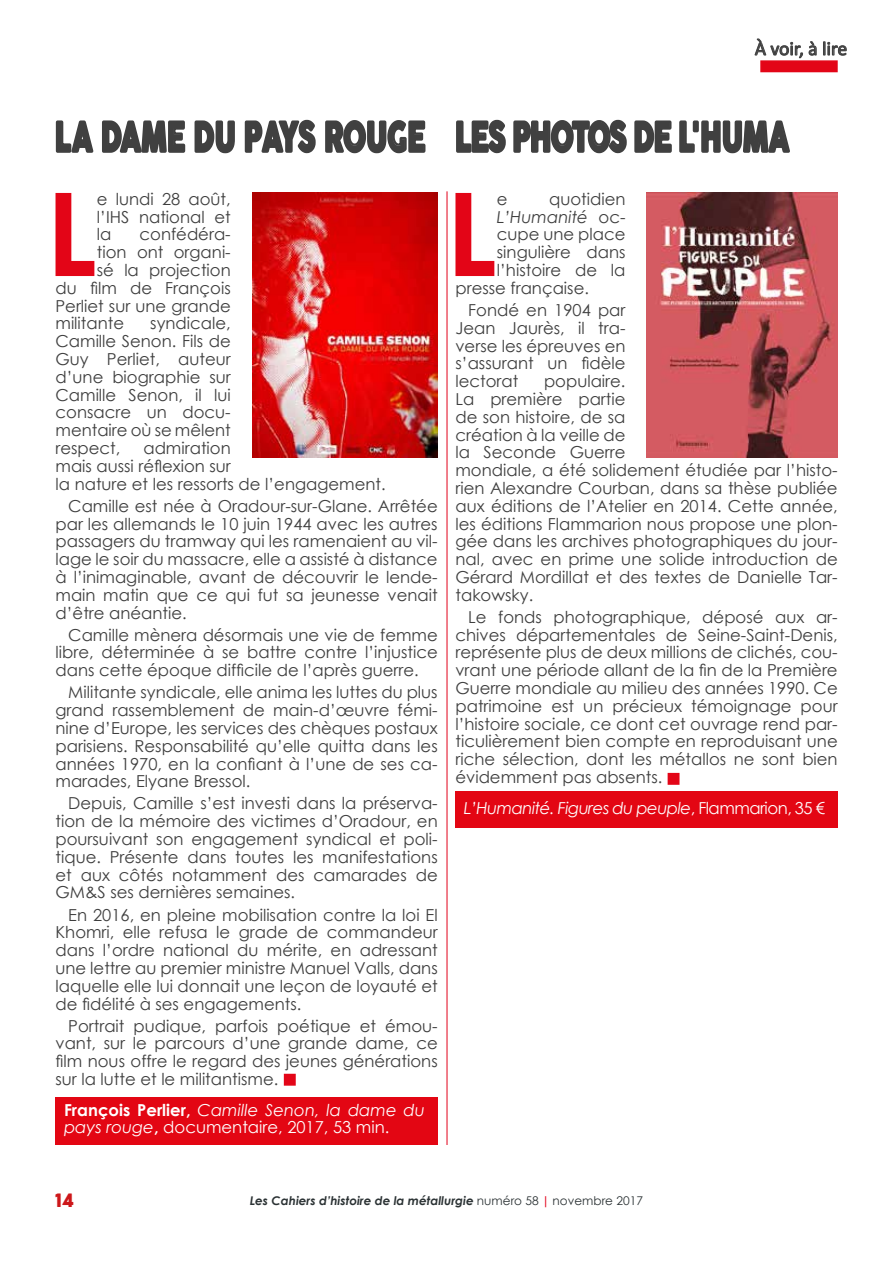
<style>
.page{position:relative;width:893px;height:1263px;background:#fff}
.page>*{position:absolute;margin:0;border:0;box-sizing:border-box;transform-origin:0 0}
.t1{font:700 115.65px "Century Gothic";color:#e30517}
.t2{font:40.5px "COCOGOOSE";color:#404040;scale:.67 1}
.t3{font:40.5px "COCOGOOSE";letter-spacing:-.03em;color:#404040;scale:.67 1}
.t4{font:19.5px "Calibri";color:#404040}
.t5{font:18px "COCOGOOSE";color:#cd171a}
.t6{font:16.5px/17.9px "Century Gothic";color:#3e3e3e;text-align:justify}
.t7{font:italic 16.5px/17.9px "Century Gothic";color:#fff}
.t8{font:italic 16.5px "Century Gothic";letter-spacing:-.03em;color:#fff}
.t9{font:italic 16.5px "Century Gothic";color:#3e3e3e}
.t10{font:italic 700 12px "Century Gothic";color:#2b3234}
.s1{font-weight:700;font-style:normal}
.s2{font-style:normal}
.s3{font-weight:400;font-style:normal}
.s4{font-style:normal;color:#e2001a}
</style>
<div class="page">
<div style="left:760px;top:60px;width:78px;height:12px;background:#e30517;border:2px solid #e30517"></div>
<hr style="left:447px;top:191px;width:1px;height:972px;background:#e2001a">
<div style="left:455px;top:791px;width:382px;height:36px;background:#e30613"></div>
<svg style="left:823px;top:41px;width:24px;height:15px"></svg>
<div style="left:56px;top:1097px;width:382px;height:47px;background:#e30613"></div>
<svg style="left:55px;top:120px;width:131px;height:33px"></svg>
<svg style="left:194px;top:120px;width:41px;height:34px"></svg>
<svg style="left:244px;top:119px;width:72px;height:35px"></svg>
<svg style="left:325px;top:120px;width:101px;height:34px"></svg>
<img style="left:252px;top:192px;width:185px;height:266px">
<div style="left:284px;top:1074px;width:12px;height:12px;background:#e30517;border:2px solid #e30517"></div>
<svg style="left:456px;top:38px;width:361px;height:116px"></svg>
<img style="left:647px;top:192px;width:191px;height:265px">
<div style="left:668px;top:773px;width:11px;height:12px;background:#e30517;border:2px solid #e30517"></div>
<div style="left:438px;top:1145px;width:18px;height:18px;background:#fff"></div>
<p class="t4" style="left:755px;top:36px;width:94px">À voir, à lire</p>
<h2 class="t2" style="left:55px;top:106px;width:554px">LA DAME DU PAYS ROUGE</h2>
<h1 class="t1" style="left:46px;top:146px;width:52px">L</h1>
<p class="t6" style="left:97px;top:190px;width:135px">e lundi 28 août, l’IHS national et la</p>
<p class="t6" style="left:140px;top:225px;width:93px">confédéra-</p>
<p class="t6" style="left:97px;top:243px;width:135px">tion ont organi-</p>
<p class="t6" style="left:97px;top:261px;width:135px">sé la projection</p>
<p class="t6" style="left:56px;top:279px;width:177px">du film de François</p>
<p class="t6" style="left:56px;top:296px;width:177px">Perliet sur une grande</p>
<p class="t6" style="left:56px;top:314px;width:70px">militante</p>
<p class="t6" style="left:56px;top:314px;width:177px;text-indent:95px">syndicale, Camille Senon. Fils de Guy Perliet, auteur d’une biographie sur Camille Senon, il lui consacre un docu&shy;mentaire où se mêlent respect,</p>
<p class="t6" style="left:56px;top:439px;width:332px;text-align:left;text-indent:88px">admiration<br>mais aussi réflexion sur<br>la nature et les ressorts de l’engagement.</p>
<p class="t6" style="left:56px;top:497px;width:384px;text-indent:13px">Camille est née à Oradour-sur-Glane. Arrêtée par les allemands le 10 juin 1944 avec les autres passagers du tramway qui les ramenaient au vil&shy;lage le soir du massacre, elle a assisté à distance à l’inimaginable, avant de découvrir le lende&shy;main matin que ce qui fut sa jeunesse venait d’être anéantie.</p>
<p class="t6" style="left:56px;top:625px;width:384px;text-indent:13px">Camille mènera désormais une vie de femme libre, déterminée à se battre contre l’injustice dans cette époque difficile de l’après guerre.</p>
<p class="t6" style="left:56px;top:683px;width:384px;text-indent:13px">Militante syndicale, elle anima les luttes du plus grand rassemblement de main-d’œuvre fémi&shy;nine d’Europe, les services des chèques postaux parisiens. Responsabilité qu’elle quitta dans les années 1970, en la confiant à l’une de ses ca&shy;marades, Elyane Bressol.</p>
<p class="t6" style="left:56px;top:794px;width:384px;text-indent:13px">Depuis, Camille s’est investi dans la préserva&shy;tion de la mémoire des victimes d’Oradour, en poursuivant son engagement syndical et poli&shy;tique. Présente dans toutes les manifestations et aux côtés notamment des camarades de GM&amp;S ses dernières semaines.</p>
<p class="t6" style="left:56px;top:905px;width:384px;text-indent:13px">En 2016, en pleine mobilisation contre la loi El Khomri, elle refusa le grade de commandeur dans l’ordre national du mérite, en adressant une lettre au premier ministre Manuel Valls, dans laquelle elle lui donnait une leçon de loyauté et de fidélité à ses engagements.</p>
<p class="t6" style="left:56px;top:1016px;width:384px;text-indent:13px">Portrait pudique, parfois poétique et émou&shy;vant, sur le parcours d’une grande dame, ce film nous offre le regard des jeunes générations sur la lutte et le militantisme.</p>
<p class="t7" style="left:64px;top:1100px;width:362px"><span class="s1">François Perlier,</span> Camille Senon, la dame du pays rouge<span class="s1">,</span> <span class="s2">documentaire, 2017, 53 min.</span></p>
<h2 class="t3" style="left:455px;top:106px;width:500px">LES PHOTOS DE L'HUMA</h2>
<h1 class="t1" style="left:446px;top:146px;width:52px">L</h1>
<p class="t6" style="left:497px;top:190px;width:12px">e</p>
<p class="t6" style="left:549px;top:190px;width:78px">quotidien</p>
<p class="t9" style="left:497px;top:205px;width:130px">L’Humanité <span class="s2">oc-</span></p>
<p class="t6" style="left:497px;top:225px;width:130px">cupe une place</p>
<p class="t6" style="left:497px;top:243px;width:130px">singulière dans</p>
<p class="t6" style="left:497px;top:261px;width:130px">l’histoire de la</p>
<p class="t6" style="left:455px;top:279px;width:135px">presse française.</p>
<p class="t6" style="left:455px;top:301px;width:172px;text-indent:13px">Fondé en 1904 par Jean Jaurès, il tra&shy;verse les épreuves en s’assurant un fidèle lectorat</p>
<p class="t6" style="left:455px;top:372px;width:384px;text-align:left;text-indent:89px">populaire.<br>La première partie<br>de son histoire, de sa<br>création à la veille de<br>la Seconde Guerre<br>mondiale, a été solidement étudiée par l’histo&shy;rien Alexandre Courban, dans sa thèse publiée aux éditions de l’Atelier en 2014. Cette année, les éditions Flammarion nous propose une plon&shy;gée dans les archives photographiques du jour&shy;nal, avec en prime une solide introduction de Gérard Mordillat et des textes de Danielle Tar&shy;takowsky.</p>
<p class="t6" style="left:455px;top:608px;width:384px;text-indent:13px">Le fonds photographique, déposé aux ar&shy;chives départementales de Seine-Saint-Denis, représente plus de deux millions de clichés, cou&shy;vrant une période allant de la fin de la Première Guerre mondiale au milieu des années 1990. Ce patrimoine est un précieux témoignage pour l’histoire sociale, ce dont cet ouvrage rend par&shy;ticulièrement bien compte en reproduisant une riche sélection, dont les métallos ne sont bien évidemment pas absents.</p>
<p class="t8" style="left:464px;top:796px;width:362px">L’Humanité. Figures du peuple<span class="s2">, Flammarion, 35 €</span></p>
<p class="t5" style="left:55px;top:1187px;width:20px">14</p>
<p class="t10" style="left:250px;top:1191px;width:394px">Les Cahiers d’histoire de la métallurgie <span class="s3">numéro 58</span> <span class="s4">|</span> <span class="s3">novembre 2017</span></p>
</div>
